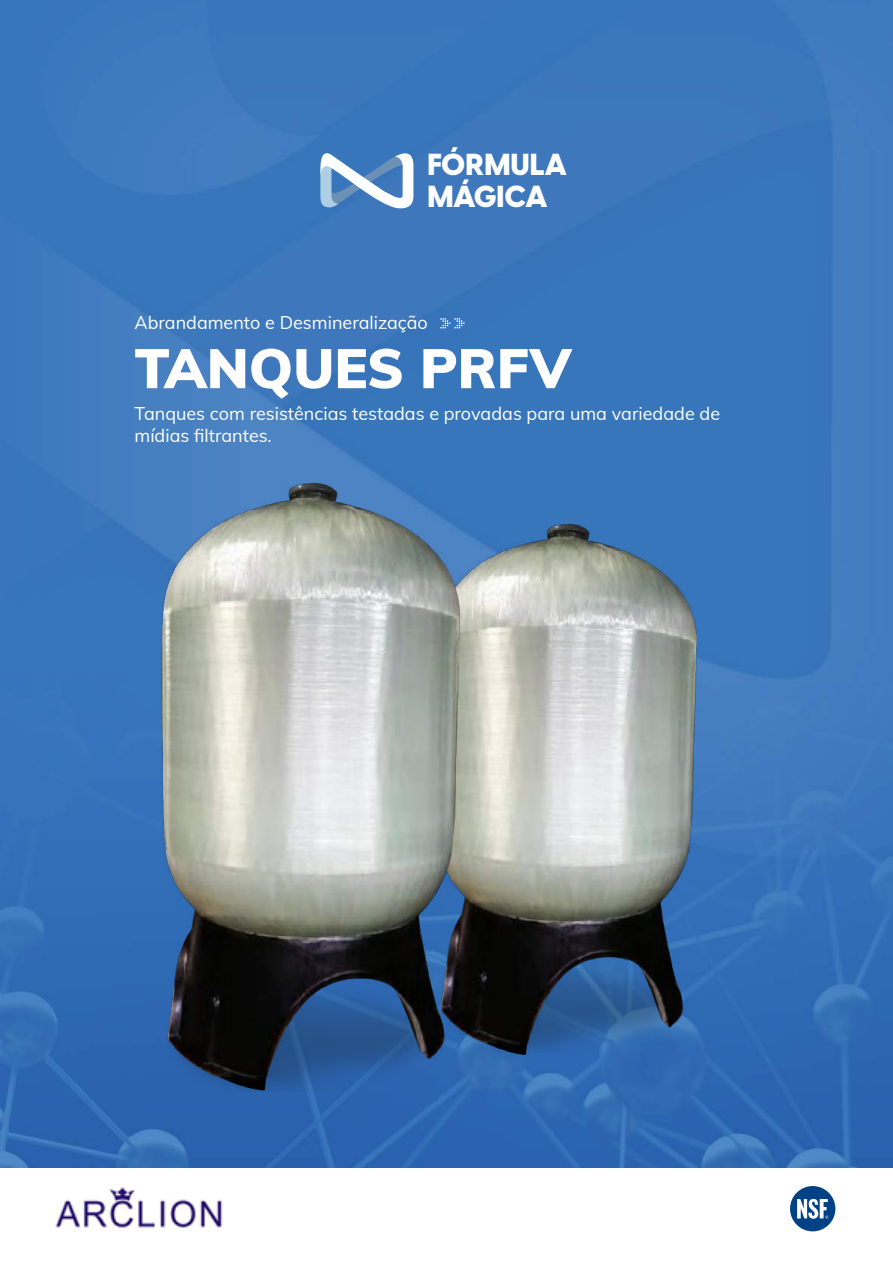
<style>
.page{position:relative;width:893px;height:1263px;background:#fff}
.page>*{position:absolute;margin:0;border:0;box-sizing:border-box;transform-origin:0 0}
.t1{font:54.9px "Mulish";color:#fff}
.t2{font:800 30px/32.5px "Visby CF";color:#fff}
.t3{font:18px/21.6px "Mulish";color:#fff}
</style>
<div class="page">
<img style="left:0;top:0;width:893px;height:1168px">
<svg style="left:790px;top:1186px;width:45px;height:45px"></svg>
<svg style="left:320px;top:148px;width:93px;height:62px"></svg>
<svg style="left:440px;top:318px;width:25px;height:10px"></svg>
<img style="left:474px;top:525px;width:234px;height:532px">
<img style="left:148px;top:484px;width:326px;height:610px">
<img style="left:55px;top:1187px;width:168px;height:41px">
<h2 class="t2" style="left:427px;top:148px;width:141px">FÓRMULA<br>MÁGICA</h2>
<p class="t3" style="left:135px;top:310px;width:295px">Abrandamento e Desmineralização</p>
<h1 class="t1" style="left:135px;top:328px;width:438px">TANQUES PRFV</h1>
<p class="t3" style="left:135px;top:402px;width:587px">Tanques com resistências testadas e provadas para uma variedade de mídias filtrantes.</p>
</div>
